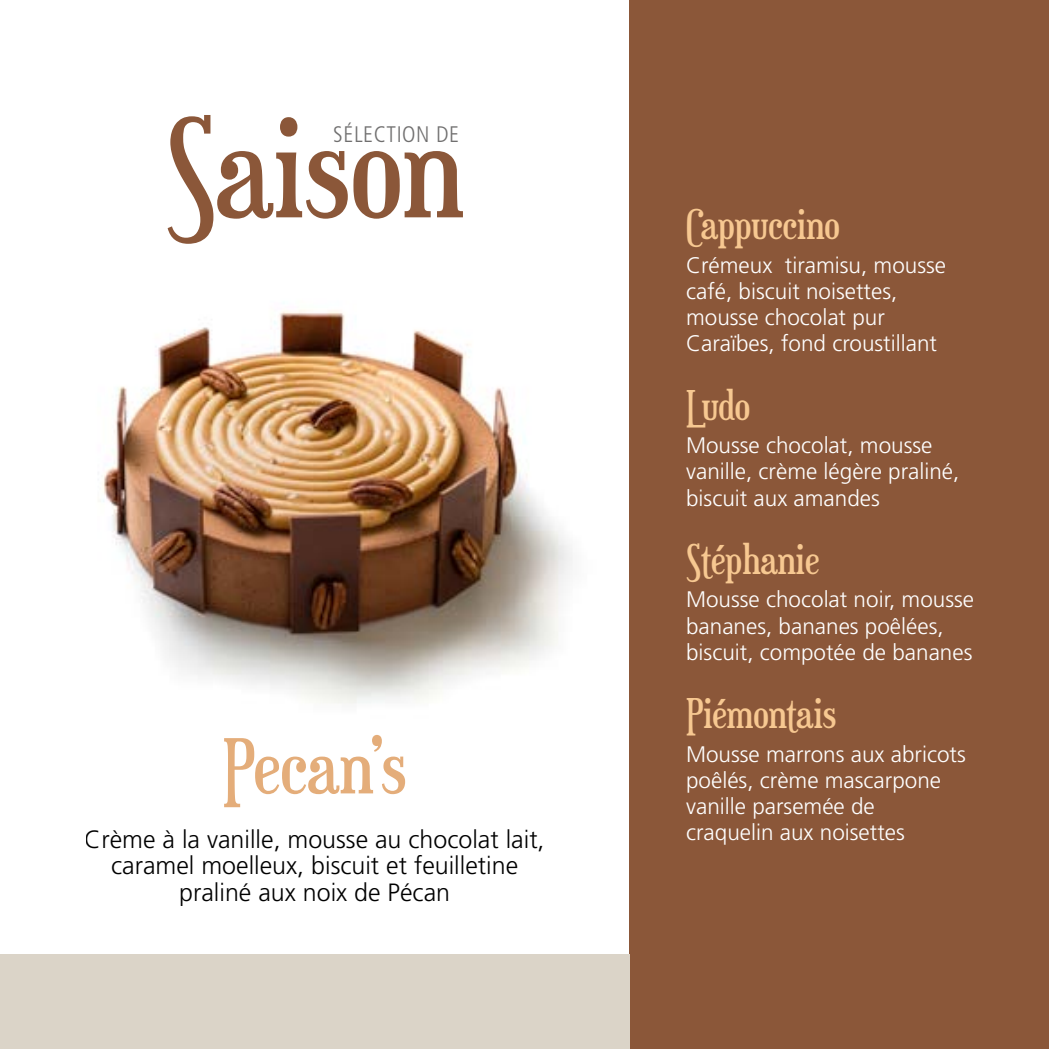
<style>
.page{position:relative;width:1049px;height:1049px;background:#fff}
.page>*{position:absolute;margin:0;border:0;box-sizing:border-box;transform-origin:0 0}
.t1{font:135px "Euphorigenic";color:#8b5739}
.t2{font:75px "Euphorigenic";color:#e4ad7a}
.t3{font:40px "Euphorigenic";color:#f7c891}
.t4{font:300 25px/26.2px "Frutiger";color:#000;text-align:center}
.t5{font:300 22.5px/26.2px "Frutiger";color:#fff}
.t6{font:300 condensed 22.5px "Frutiger";letter-spacing:.025em;color:#706f6f}
</style>
<div class="page">
<div style="left:629px;top:0;width:420px;height:1049px;background:#8b5739"></div>
<img style="left:102px;top:310px;width:471px;height:394px">
<div style="left:0;top:954px;width:629px;height:95px;background:#dbd4c8"></div>
<h1 class="t1" style="left:166px;top:87px;width:300px">Saison</h1>
<p class="t6" style="left:333px;top:122px;width:127px">SÉLECTION DE</p>
<h2 class="t2" style="left:223px;top:721px;width:185px">Pecan’s</h2>
<p class="t4" style="left:85px;top:826px;width:461px">Crème à la vanille, mousse au chocolat lait, caramel moelleux, biscuit et feuilletine praliné aux noix de Pécan</p>
<h3 class="t3" style="left:686px;top:201px;width:155px">Cappuccino</h3>
<p class="t5" style="left:686px;top:252px;width:262px">Crémeux tiramisu, mousse café, biscuit noisettes, mousse chocolat pur<br>Caraïbes, fond croustillant</p>
<h3 class="t3" style="left:686px;top:381px;width:66px">Ludo</h3>
<p class="t5" style="left:686px;top:432px;width:275px">Mousse chocolat, mousse vanille, crème légère praliné, biscuit aux amandes</p>
<h3 class="t3" style="left:686px;top:535px;width:135px">Stéphanie</h3>
<p class="t5" style="left:686px;top:586px;width:290px">Mousse chocolat noir, mousse bananes, bananes poêlées, biscuit, compotée de bananes</p>
<h3 class="t3" style="left:686px;top:689px;width:152px">Piémontais</h3>
<p class="t5" style="left:686px;top:741px;width:281px">Mousse marrons aux abricots poêlés, crème mascarpone vanille parsemée de craquelin aux noisettes</p>
</div>
